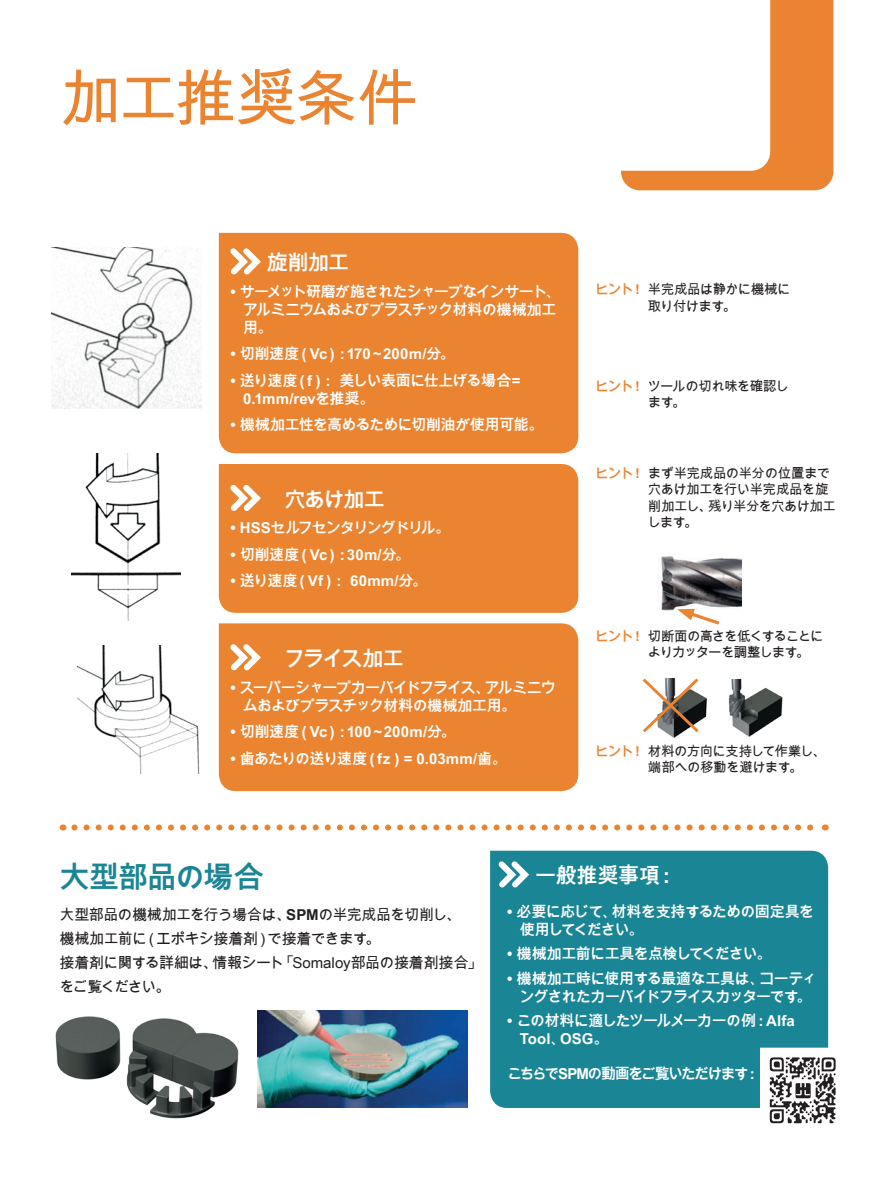
<style>
.page{position:relative;width:893px;height:1191px;background:#fff}
.page>*{position:absolute;margin:0;border:0;box-sizing:border-box;transform-origin:0 0}
.t1{font:61.5px "Arial Unicode MS";letter-spacing:-.025em;color:#ea8430}
.t2{font:700 30px "Arial Unicode MS";letter-spacing:-.04em;color:#198595}
.t3{font:700 21px "Arial Unicode MS";letter-spacing:-.035em;color:#fff}
.t4{font:700 15px/18px "Arial Unicode MS";letter-spacing:-.045em;color:#fff}
.t5{font:15px/24px "Arial Unicode MS";letter-spacing:-.035em;color:#231f20}
.t6{font:700 15px "Arial Unicode MS";letter-spacing:-.01em;color:#fff}
.t7{font:700 15px "Arial Unicode MS";color:#fff}
.t8{font:700 15px "Arial Unicode MS";letter-spacing:-.105em;color:#fff}
.t9{font:700 15px "Arial Unicode MS";letter-spacing:-.07em;color:#fff}
.t10{font:700 15px "Arial Unicode MS";letter-spacing:.01em;color:#fff}
.t11{font:700 15px "Arial Unicode MS";letter-spacing:-.005em;color:#fff}
.t12{font:13.5px/16.2px "Arial Unicode MS";letter-spacing:-.055em;color:#231f20}
.t13{font:13.5px/16.2px "Arial Unicode MS";letter-spacing:-.085em;color:#231f20}
.s1{font-weight:700;color:#ea8430}
.s2{font-weight:700}
</style>
<div class="page">
<div style="left:219px;top:233px;width:359px;height:220px;background:#ea8430"></div>
<div style="left:219px;top:464px;width:359px;height:149px;background:#ea8430"></div>
<div style="left:219px;top:623px;width:359px;height:168px;background:#ea8430"></div>
<svg style="left:74px;top:824px;width:740px;height:6px"></svg>
<svg style="left:621px;top:0;width:212px;height:190px"></svg>
<div style="left:490px;top:850px;width:338px;height:258px;background:#198595"></div>
<svg style="left:493px;top:855px;width:40px;height:38px"></svg>
<img style="left:258px;top:1010px;width:209px;height:98px">
<img style="left:55px;top:1016px;width:184px;height:103px">
<img style="left:72px;top:453px;width:108px;height:167px">
<img style="left:52px;top:247px;width:149px;height:161px">
<img style="left:78px;top:645px;width:122px;height:128px">
<svg style="left:225px;top:243px;width:40px;height:37px"></svg>
<svg style="left:225px;top:479px;width:40px;height:37px"></svg>
<svg style="left:225px;top:638px;width:40px;height:38px"></svg>
<svg style="left:756px;top:1043px;width:80px;height:81px"></svg>
<img style="left:728px;top:679px;width:55px;height:58px">
<img style="left:669px;top:695px;width:39px;height:43px">
<svg style="left:642px;top:678px;width:60px;height:57px"></svg>
<img style="left:661px;top:556px;width:81px;height:55px">
<svg style="left:677px;top:608px;width:46px;height:17px"></svg>
<h1 class="t1" style="left:60px;top:54px;width:360px">加工推奨条件</h1>
<h3 class="t3" style="left:267px;top:247px;width:84px">旋削加工</h3>
<p class="t4" style="left:243px;top:283px;width:319px;text-indent:-13px">• サーメット研磨が施されたシャープなインサート、アルミニウムおよびプラスチック材料の機械加工用。</p>
<p class="t6" style="left:230px;top:343px;width:226px">• 切削速度（Vc）：170～200m/分。</p>
<p class="t4" style="left:243px;top:372px;width:279px;text-indent:-13px">• 送り速度（f）： 美しい表面に仕上げる場合=<br>0.1mm/revを推奨。</p>
<p class="t4" style="left:230px;top:416px;width:315px">• 機械加工性を高めるために切削油が使用可能。</p>
<h3 class="t3" style="left:284px;top:484px;width:102px">穴あけ加工</h3>
<p class="t9" style="left:230px;top:517px;width:221px">• HSSセルフセンタリングドリル。</p>
<p class="t11" style="left:230px;top:543px;width:181px">• 切削速度（Vc）：30m/分。</p>
<p class="t10" style="left:230px;top:570px;width:198px">• 送り速度（Vf）： 60mm/分。</p>
<p class="t12" style="left:595px;top:281px;width:197px;text-align:center"><span class="s1">ヒント！</span>半完成品は静かに機械に取り付けます。</p>
<p class="t12" style="left:648px;top:377px;width:143px;text-indent:-53px"><span class="s1">ヒント！</span> ツールの切れ味を確認します。</p>
<p class="t12" style="left:648px;top:465px;width:190px;text-indent:-53px"><span class="s1">ヒント！</span> まず半完成品の半分の位置まで穴あけ加工を行い半完成品を旋削加工し、残り半分を穴あけ加工します。</p>
<p class="t13" style="left:648px;top:627px;width:177px;text-indent:-53px"><span class="s1">ヒント！</span> 切断面の高さを低くすることによりカッターを調整します。</p>
<h3 class="t3" style="left:284px;top:643px;width:121px">フライス加工</h3>
<p class="t4" style="left:243px;top:679px;width:314px;text-indent:-13px">• スーパーシャープカーバイドフライス、アルミニウムおよびプラスチック材料の機械加工用。</p>
<p class="t7" style="left:230px;top:721px;width:227px">• 切削速度（Vc）：100～200m/分。</p>
<p class="t4" style="left:230px;top:750px;width:278px">• 歯あたりの送り速度（fz ) = 0.03mm/歯。</p>
<p class="t12" style="left:648px;top:743px;width:180px;text-indent:-53px"><span class="s1">ヒント！</span> 材料の方向に支持して作業し、端部への移動を避けます。</p>
<h2 class="t2" style="left:60px;top:855px;width:206px">大型部品の場合</h2>
<p class="t5" style="left:60px;top:902px;width:424px">大型部品の機械加工を行う場合は、<span class="s2">SPM</span>の半完成品を切削し、<br>機械加工前に（エポキシ接着剤）で接着できます。<br>接着剤に関する詳細は、情報シート「Somaloy部品の接着剤接合」をご覧ください。</p>
<h3 class="t3" style="left:535px;top:860px;width:143px">一般推奨事項：</h3>
<p class="t4" style="left:520px;top:903px;width:296px;text-indent:-13px">• 必要に応じて、材料を支持するための固定具を使用してください。</p>
<p class="t4" style="left:507px;top:945px;width:266px">• 機械加工前に工具を点検してください。</p>
<p class="t4" style="left:507px;top:970px;width:312px;text-align:center">• 機械加工時に使用する最適な工具は、コーティングされたカーバイドフライスカッターです。</p>
<p class="t4" style="left:520px;top:1012px;width:277px;text-indent:-13px">• この材料に適したツールメーカーの例：Alfa<br>Tool、OSG。</p>
<p class="t8" style="left:507px;top:1063px;width:254px">こちらでSPMの動画をご覧いただけます：</p>
</div>
